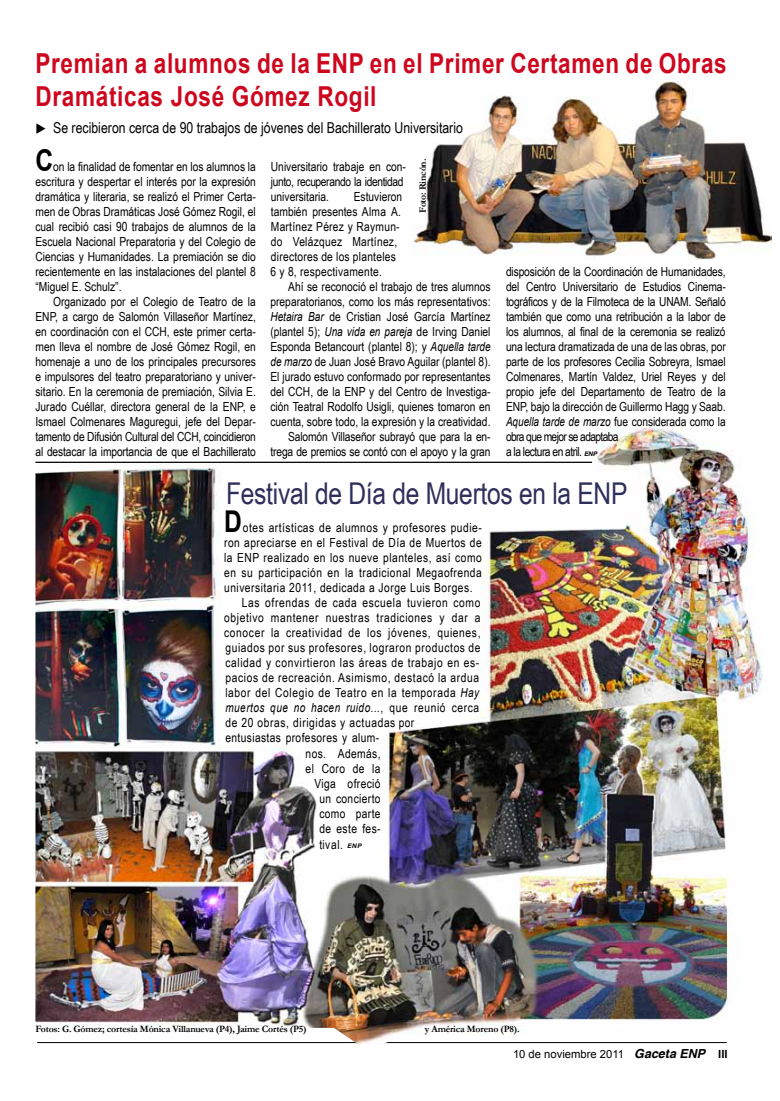
<style>
.page{position:relative;width:780px;height:1101px;background:#fff}
.page>*{position:absolute;margin:0;border:0;box-sizing:border-box;transform-origin:0 0}
.t1{font:30px "Arial Narrow";letter-spacing:-.01em;color:#2d2e5a}
.t2{font:700 30px "Arial";color:#000;scale:.82 1}
.t3{font:700 27.5px/33px "Arial";letter-spacing:.03em;color:#cd071e;scale:.82 1}
.t4{font:15px "Arial Narrow";color:#000}
.t5{font:12.5px/15px "Arial Narrow";color:#000;text-align:justify}
.t6{font:12.5px "Arial Narrow";letter-spacing:.05em;color:#000}
.t7{font:12.5px "Arial Narrow";letter-spacing:.04em;color:#000}
.t8{font:12.5px/15px "Arial Narrow";letter-spacing:.02em;color:#000}
.t9{font:12.5px "Arial Narrow";letter-spacing:.03em;color:#000}
.t10{font:italic 12.5px "Arial";letter-spacing:.05em;color:#000;scale:.8 1}
.t11{font:11.25px "Arial";color:#000}
.t12{font:700 11.25px "Arial";color:#000}
.t13{font:700 9.75px "Garamond";letter-spacing:-.02em;color:#000}
.s1{font-family:"Arial";font-style:italic}
.s2{font-family:"Helvetica";font-weight:700;font-style:italic;font-size:6.25px}
.s3{font-family:"Arial Narrow";font-style:normal}
.s4{font-family:"Helvetica";font-weight:700;font-style:italic;font-size:12.5px}
</style>
<div class="page">
<img style="left:35px;top:428px;width:728px;height:617px">
<img style="left:413px;top:81px;width:358px;height:178px">
<hr style="left:35px;top:461px;width:557px;height:2px;background:#000">
<h2 class="t3" style="left:35px;top:48px;width:844px">Premian a alumnos de la ENP en el Primer Certamen de Obras<br>Dramáticas José Gómez Rogil</h2>
<p class="t4" style="left:53px;top:116px;width:411px">Se recibieron cerca de 90 trabajos de jóvenes del Bachillerato Universitario</p>
<h1 class="t2" style="left:35px;top:140px;width:20px">C</h1>
<p class="t13" style="left:416px;top:213px;width:56px;rotate:-90deg">Foto: Rincón.</p>
<p class="t5" style="left:35px;top:159px;width:222px;text-indent:18px">on la finalidad de fomentar en los alumnos la escritura y despertar el interés por la expresión dramática y literaria, se realizó el Primer Certa&shy;men de Obras Dramáticas José Gómez Rogil, el cual recibió casi 90 trabajos de alumnos de la Escuela Nacional Preparatoria y del Colegio de Ciencias y Humanidades. La premiación se dio recientemente en las instalaciones del plantel 8 “Miguel E. Schulz”.</p>
<p class="t5" style="left:35px;top:294px;width:222px;text-indent:18px">Organizado por el Colegio de Teatro de la ENP, a cargo de Salomón Villaseñor Martínez, en coordinación con el CCH, este primer certa&shy;men lleva el nombre de José Gómez Rogil, en homenaje a uno de los principales precursores e impulsores del teatro preparatoriano y univer&shy;sitario. En la ceremonia de premiación, Silvia E.<br>Jurado Cuéllar, directora general de la ENP, e Ismael Colmenares Maguregui, jefe del Depar&shy;tamento de Difusión Cultural del CCH, coincidieron al destacar la importancia de que el Bachillerato</p>
<p class="t5" style="left:271px;top:159px;width:137px;text-align:left">Universitario trabaje en con&shy;junto, recuperando la identidad universitaria.</p>
<p class="t8" style="left:271px;top:189px;width:133px;text-indent:83px">Estuvieron también presentes Alma A.<br>Martínez Pérez y Raymun&shy;do Velázquez Martínez, directores de los planteles</p>
<p class="t5" style="left:506px;top:264px;width:221px;text-align:left">disposición de la Coordinación de Humanidades, del Centro Universitario de Estudios Cinema&shy;tográficos y de la Filmoteca de la UNAM. Señaló también que como una retribución a la labor de los alumnos, al final de la ceremonia se realizó una lectura dramatizada de una de las obras, por parte de los profesores Cecilia Sobreyra, Ismael Colmenares, Martín Valdez, Uriel Reyes y del propio jefe del Departamento de Teatro de la ENP, bajo la dirección de Guillermo Hagg y Saab.<br><span class="s1">Aquella tarde de marzo</span> fue considerada como la obra que mejor se adaptaba<br>a la lectura en atril. <span class="s2">enp</span></p>
<p class="t8" style="left:270px;top:264px;width:113px">6 y 8, respectivamente.</p>
<p class="t5" style="left:288px;top:279px;width:204px">Ahí se reconoció el trabajo de tres alumnos</p>
<p class="t5" style="left:270px;top:294px;width:221px">preparatorianos, como los más representativos:</p>
<p class="t5" style="left:270px;top:309px;width:221px"><span class="s1">Hetaira Bar</span> de Cristian José García Martínez</p>
<p class="t5" style="left:270px;top:324px;width:221px">(plantel 5); <span class="s1">Una vida en pareja</span> de Irving Daniel</p>
<p class="t5" style="left:270px;top:339px;width:221px">Esponda Betancourt (plantel 8); y <span class="s1">Aquella tarde</span></p>
<p class="t5" style="left:270px;top:354px;width:221px"><span class="s1">de marzo</span> de Juan José Bravo Aguilar (plantel 8).</p>
<p class="t5" style="left:270px;top:369px;width:221px">El jurado estuvo conformado por representantes</p>
<p class="t5" style="left:270px;top:384px;width:221px">del CCH, de la ENP y del Centro de Investiga-</p>
<p class="t5" style="left:270px;top:399px;width:222px">ción Teatral Rodolfo Usigli, quienes tomaron en</p>
<p class="t5" style="left:270px;top:414px;width:221px">cuenta, sobre todo, la expresión y la creatividad.</p>
<p class="t5" style="left:288px;top:429px;width:204px">Salomón Villaseñor subrayó que para la en-</p>
<p class="t5" style="left:270px;top:444px;width:221px">trega de premios se contó con el apoyo y la gran</p>
<h1 class="t1" style="left:226px;top:471px;width:403px">Festival de Día de Muertos en la ENP</h1>
<h1 class="t2" style="left:224px;top:501px;width:23px">D</h1>
<p class="t7" style="left:243px;top:518px;width:240px">otes artísticas de alumnos y profesores pudie-</p>
<p class="t7" style="left:224px;top:533px;width:259px">ron apreciarse en el Festival de Día de Muertos de</p>
<p class="t7" style="left:224px;top:548px;width:259px">la ENP realizado en los nueve planteles, así como</p>
<p class="t7" style="left:224px;top:563px;width:259px">en su participación en la tradicional Megaofrenda</p>
<p class="t7" style="left:224px;top:578px;width:250px">universitaria 2011, dedicada a Jorge Luis Borges.</p>
<p class="t6" style="left:242px;top:593px;width:240px">Las ofrendas de cada escuela tuvieron como</p>
<p class="t6" style="left:224px;top:608px;width:258px">objetivo mantener nuestras tradiciones y dar a</p>
<p class="t6" style="left:224px;top:623px;width:258px">conocer la creatividad de los jóvenes, quienes,</p>
<p class="t6" style="left:225px;top:638px;width:256px">guiados por sus profesores, lograron productos de</p>
<p class="t6" style="left:225px;top:653px;width:255px">calidad y convirtieron las áreas de trabajo en es-</p>
<p class="t6" style="left:225px;top:668px;width:255px">pacios de recreación. Asimismo, destacó la ardua</p>
<p class="t6" style="left:225px;top:683px;width:255px">labor del Colegio de Teatro en la temporada <span class="s1">Hay</span></p>
<p class="t10" style="left:225px;top:699px;width:319px">muertos que no hacen ruido...<span class="s3">, que reunió cerca</span></p>
<p class="t6" style="left:225px;top:713px;width:190px">de 20 obras, dirigidas y actuadas por</p>
<p class="t9" style="left:225px;top:728px;width:155px">entusiastas profesores y alum-</p>
<p class="t9" style="left:305px;top:744px;width:76px">nos. Además,</p>
<p class="t9" style="left:305px;top:759px;width:76px">el Coro de la</p>
<p class="t9" style="left:314px;top:774px;width:68px">Viga ofreció</p>
<p class="t9" style="left:319px;top:789px;width:63px">un concierto</p>
<p class="t9" style="left:319px;top:804px;width:63px">como parte</p>
<p class="t9" style="left:319px;top:819px;width:63px">de este fes-</p>
<p class="t5" style="left:319px;top:836px;width:43px">tival. <span class="s2">enp</span></p>
<p class="t13" style="left:35px;top:1021px;width:273px">Fotos: G. Gómez; cortesía Mónica Villanueva (P4), Jaime Cortés (P5)</p>
<p class="t13" style="left:425px;top:1021px;width:96px">y América Moreno (P8).</p>
<p class="t11" style="left:513px;top:1046px;width:176px">10 de noviembre 2011 <span class="s4">Gaceta ENP</span></p>
<p class="t12" style="left:718px;top:1046px;width:11px">III</p>
</div>
